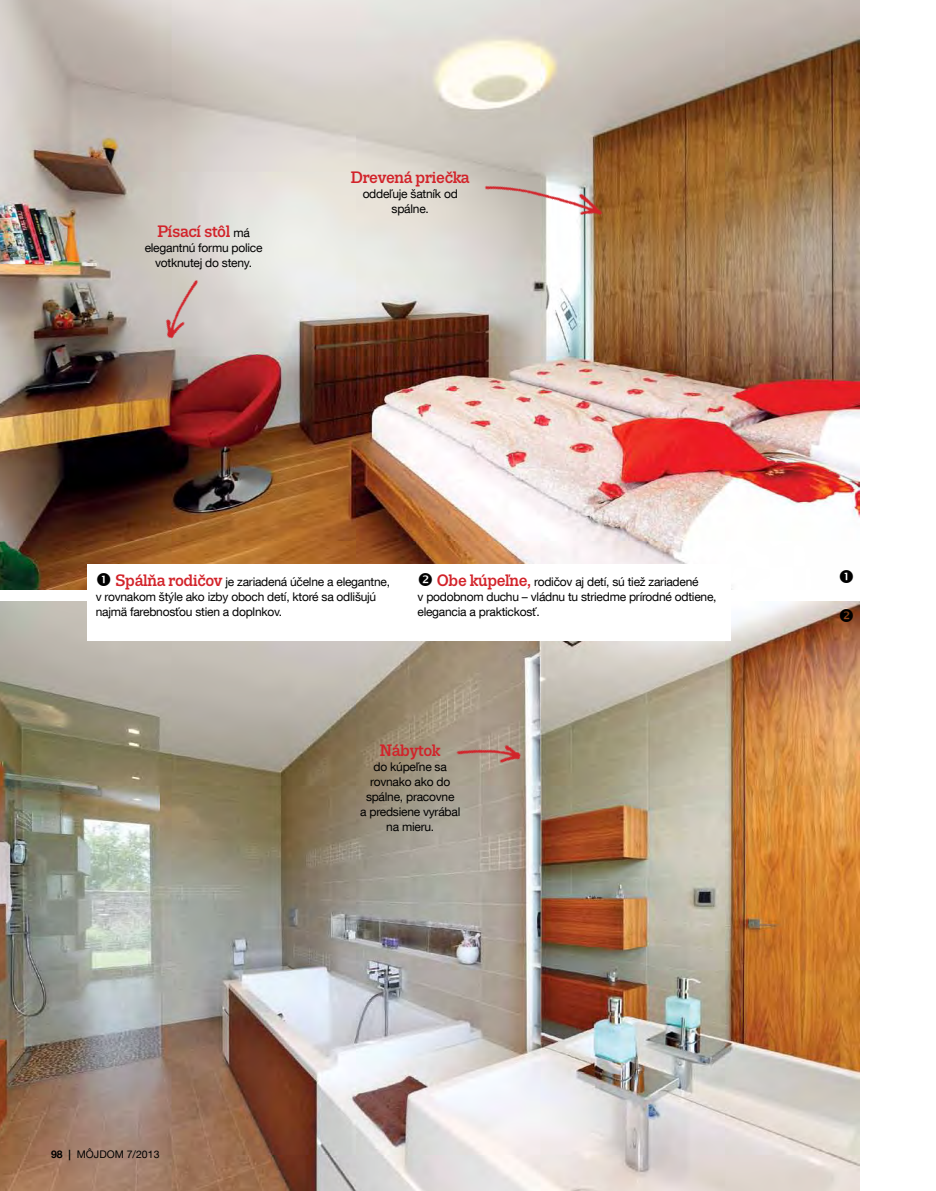
<style>
.page{position:relative;width:936px;height:1191px;background:#fff}
.page>*{position:absolute;margin:0;border:0;box-sizing:border-box;transform-origin:0 0}
.t1{font:500 16.5px "Trivia Slab";letter-spacing:-.02em;color:#d2232a}
.t2{font:12px/15px "Helvetica Neue LT Com";letter-spacing:-.02em;color:#000;text-align:center}
.t3{font:10.5px "Helvetica Neue LT Com";color:#000}
.s1{font-family:"Helvetica Neue LT Com";font-weight:400;font-size:12px;color:#000}
.s2{font-family:"Trivia Slab";font-weight:500;font-size:16.5px;color:#d2232a}
.s3{font-weight:700}
</style>
<div class="page">
<img style="left:0;top:0;width:859px;height:589px">
<img style="left:0;top:602px;width:859px;height:589px">
<div style="left:87px;top:564px;width:643px;height:76px;background:#fff"></div>
<img style="left:138px;top:267px;width:90px;height:87px">
<img style="left:468px;top:131px;width:137px;height:128px">
<img style="left:445px;top:714px;width:87px;height:83px">
<svg style="left:840px;top:570px;width:13px;height:13px"></svg>
<svg style="left:840px;top:608px;width:13px;height:13px"></svg>
<h1 class="t1" style="left:157px;top:222px;width:94px">Písací stôl <span class="s1">má</span></h1>
<p class="t2" style="left:145px;top:240px;width:119px">elegantnú formu police votknutej do steny.</p>
<h1 class="t1" style="left:351px;top:168px;width:120px">Drevená priečka</h1>
<p class="t2" style="left:362px;top:186px;width:97px">oddeľuje šatník od spálne.</p>
<p class="t2" style="left:96px;top:574px;width:296px;text-align:left;text-indent:19px"><span class="s2">Spálňa rodičov</span> je zariadená účelne a elegantne, v rovnakom štýle ako izby oboch detí, ktoré sa odlišujú najmä farebnosťou stien a doplnkov.</p>
<p class="t2" style="left:417px;top:574px;width:300px;text-align:left;text-indent:19px"><span class="s2">Obe kúpeľne,</span> rodičov aj detí, sú tiež zariadené<br>v podobnom duchu – vládnu tu striedme prírodné odtiene, elegancia a praktickosť.</p>
<p class="t3" style="left:51px;top:1147px;width:110px"><span class="s3">98 |</span> môjdom 7/2013</p>
<h1 class="t1" style="left:380px;top:741px;width:62px">Nábytok</h1>
<p class="t2" style="left:360px;top:759px;width:102px">do kúpeľne sa rovnako ako do spálne, pracovne<br>a predsiene vyrábal na mieru.</p>
</div>
